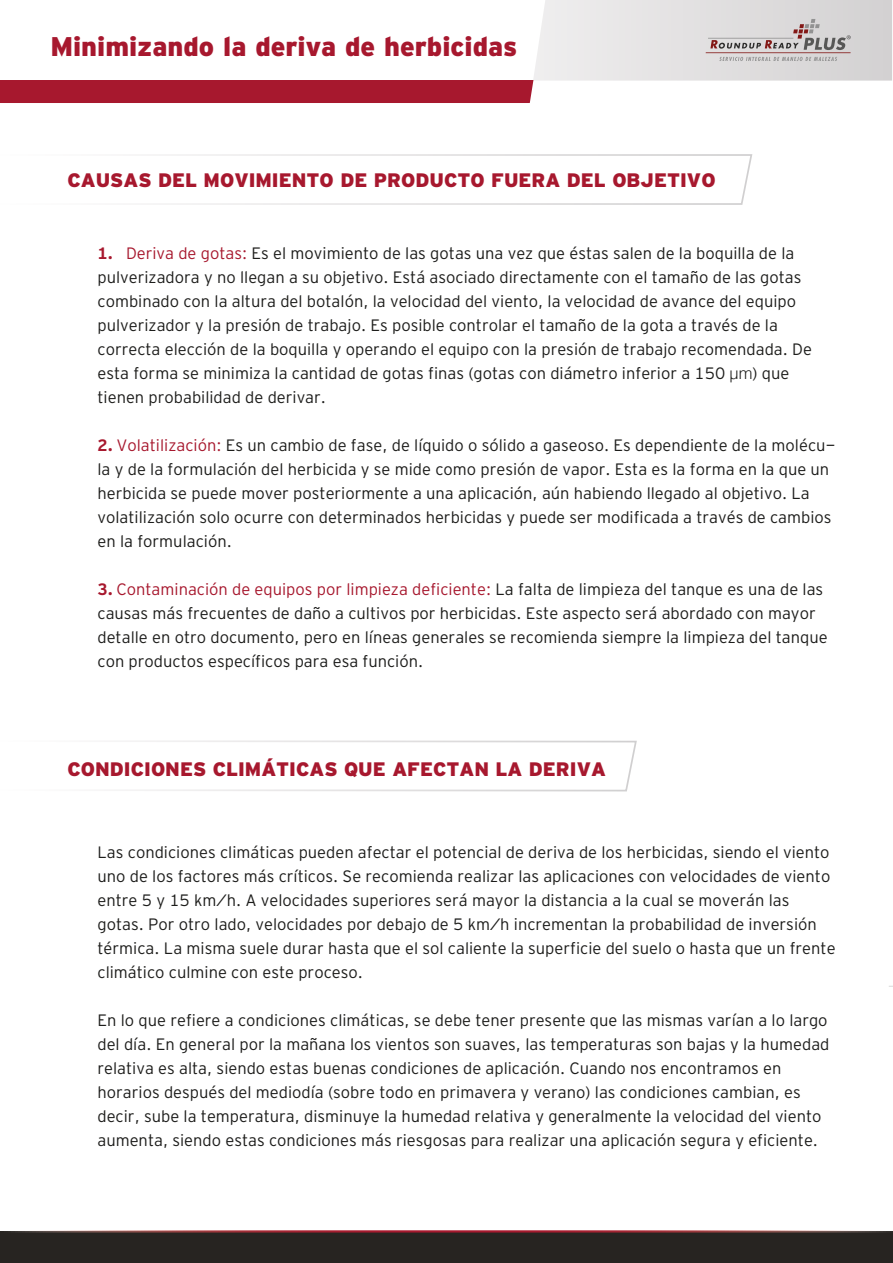
<style>
.page{position:relative;width:893px;height:1263px;background:#fff}
.page>*{position:absolute;margin:0;border:0;box-sizing:border-box;transform-origin:0 0}
.t1{font:27px "Interstate Black Mono";color:#a7182e}
.t2{font:19.5px "Interstate Black Mono";color:#a7182e}
.t3{font:16.5px/24px "Interstate Light Mono";color:#1d1d1b}
.s1{font-family:"Interstate Bold Mono";color:#a7182e}
.s2{color:#a7182e}
.s3{font-family:"Helvetica";font-weight:300}
</style>
<div class="page">
<svg style="left:0;top:0;width:892px;height:103px"></svg>
<div style="left:0;top:1231px;width:893px;height:32px;background:#272421"></div>
<hr style="left:0;top:1230px;width:893px;height:2px;background:#fff">
<svg style="left:159px;top:154px;width:593px;height:51px"></svg>
<svg style="left:120px;top:740px;width:517px;height:51px"></svg>
<h1 class="t1" style="left:50px;top:31px;width:468px">Minimizando la deriva de herbicidas</h1>
<p class="t2" style="left:67px;top:169px;width:650px">CAUSAS DEL MOVIMIENTO DE PRODUCTO FUERA DEL OBJETIVO</p>
<p class="t3" style="left:97px;top:241px;width:716px"><span class="s1">1.</span> <span class="s2">Deriva de gotas:</span> Es el movimiento de las gotas una vez que éstas salen de la boquilla de la pulverizadora y no llegan a su objetivo. Está asociado directamente con el tamaño de las gotas combinado con la altura del botalón, la velocidad del viento, la velocidad de avance del equipo pulverizador y la presión de trabajo. Es posible controlar el tamaño de la gota a través de la correcta elección de la boquilla y operando el equipo con la presión de trabajo recomendada. De esta forma se minimiza la cantidad de gotas finas (gotas con diámetro inferior a 150 <span class="s3">µm</span>) que tienen probabilidad de derivar.</p>
<p class="t3" style="left:97px;top:433px;width:740px"><span class="s1">2.</span> <span class="s2">Volatilización:</span> Es un cambio de fase, de líquido o sólido a gaseoso. Es dependiente de la molécu&shy;la y de la formulación del herbicida y se mide como presión de vapor. Esta es la forma en la que un herbicida se puede mover posteriormente a una aplicación, aún habiendo llegado al objetivo. La volatilización solo ocurre con determinados herbicidas y puede ser modificada a través de cambios en la formulación.</p>
<p class="t3" style="left:97px;top:577px;width:732px"><span class="s1">3.</span> <span class="s2">Contaminación de equipos por limpieza deficiente:</span> La falta de limpieza del tanque es una de las causas más frecuentes de daño a cultivos por herbicidas. Este aspecto será abordado con mayor detalle en otro documento, pero en líneas generales se recomienda siempre la limpieza del tanque con productos específicos para esa función.</p>
<p class="t2" style="left:67px;top:758px;width:540px">CONDICIONES CLIMÁTICAS QUE AFECTAN LA DERIVA</p>
<p class="t3" style="left:97px;top:839px;width:740px">Las condiciones climáticas pueden afectar el potencial de deriva de los herbicidas, siendo el viento uno de los factores más críticos. Se recomienda realizar las aplicaciones con velocidades de viento entre 5 y 15 km/h. A velocidades superiores será mayor la distancia a la cual se moverán las gotas. Por otro lado, velocidades por debajo de 5 km/h incrementan la probabilidad de inversión térmica. La misma suele durar hasta que el sol caliente la superficie del suelo o hasta que un frente climático culmine con este proceso.</p>
<p class="t3" style="left:97px;top:1007px;width:733px">En lo que refiere a condiciones climáticas, se debe tener presente que las mismas varían a lo largo del día. En general por la mañana los vientos son suaves, las temperaturas son bajas y la humedad relativa es alta, siendo estas buenas condiciones de aplicación. Cuando nos encontramos en horarios después del mediodía (sobre todo en primavera y verano) las condiciones cambian, es decir, sube la temperatura, disminuye la humedad relativa y generalmente la velocidad del viento aumenta, siendo estas condiciones más riesgosas para realizar una aplicación segura y eficiente.</p>
</div>
